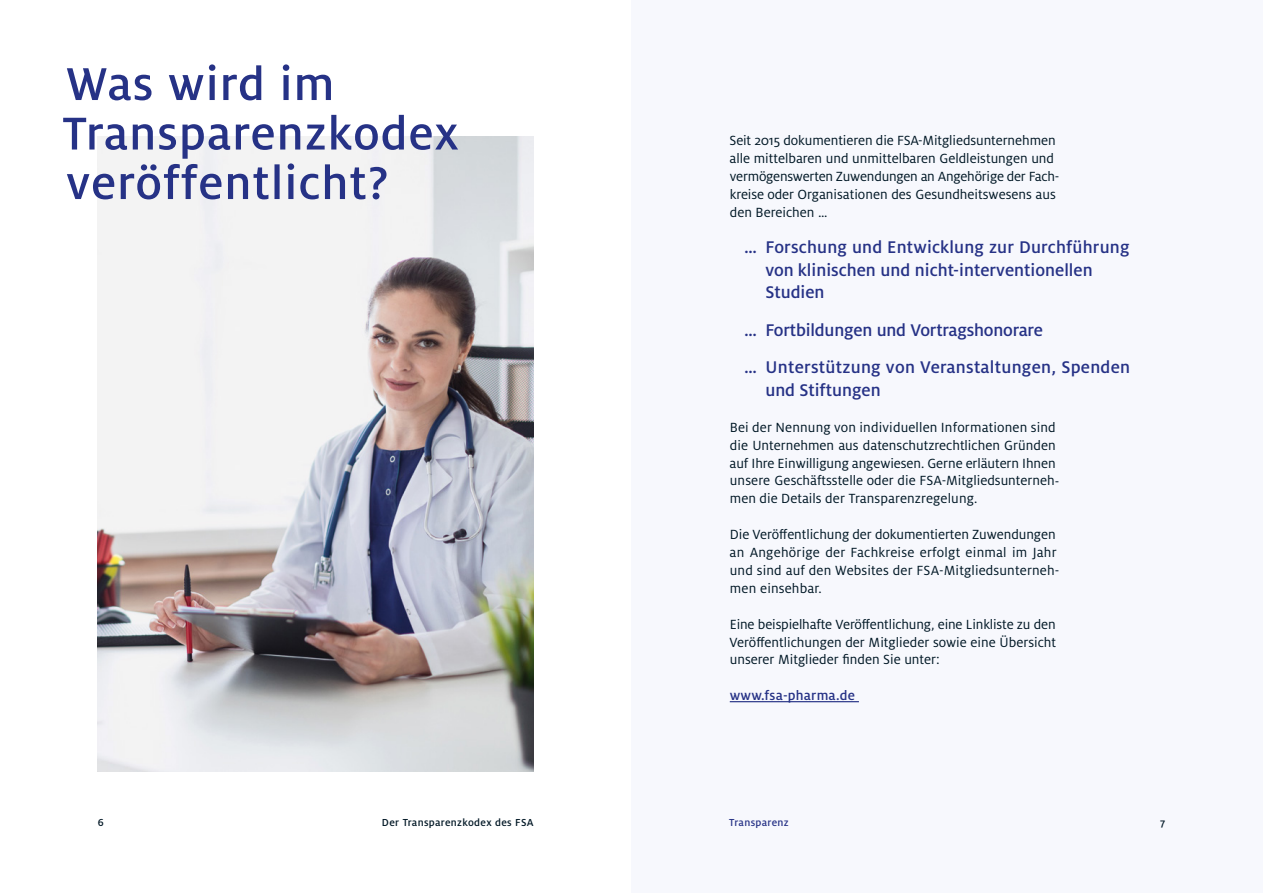
<style>
.page{position:relative;width:1263px;height:893px;background:#fff}
.page>*{position:absolute;margin:0;border:0;box-sizing:border-box;transform-origin:0 0}
.t1{font:500 18.75px/22.5px "Milo Pro";color:#263286}
.t2{font:14.7px/17.9px "Milo Pro";color:#001725}
.t3{font:500 14.7px "Milo Pro";letter-spacing:.015em;color:#263286}
.t4{font:500 11.25px "Milo Pro";letter-spacing:.03em;color:#001725}
.t5{font:500 11.25px "Milo Pro";letter-spacing:.03em;color:#263286}
</style>
<div class="page">
<div style="left:631px;top:0;width:632px;height:893px;background:#f7f8fd"></div>
<img style="left:98px;top:136px;width:436px;height:636px">
<svg style="left:63px;top:115px;width:395px;height:84px"></svg>
<svg style="left:67px;top:64px;width:264px;height:36px"></svg>
<hr style="left:730px;top:701px;width:129px;height:1px;background:#263286">
<p class="t2" style="left:729px;top:132px;width:331px">Seit 2015 dokumentieren die FSA-Mitgliedsunternehmen alle mittelbaren und unmittelbaren Geldleistungen und vermögenswerten Zuwendungen an Angehörige der Fach&shy;kreise oder Organisationen des Gesundheitswesens aus den Bereichen …</p>
<p class="t1" style="left:765px;top:236px;width:366px;text-indent:-21px">… Forschung und Entwicklung zur Durchführung von klinischen und nicht-interventionellen<br>Studien</p>
<p class="t1" style="left:744px;top:311px;width:387px;line-height:37.5px">… Fortbildungen und Vortragshonorare<br>… Unterstützung von Veranstaltungen, Spenden</p>
<p class="t1" style="left:765px;top:378px;width:117px">und Stiftungen</p>
<p class="t2" style="left:730px;top:418px;width:331px">Bei der Nennung von individuellen Informationen sind die Unternehmen aus datenschutzrechtlichen Gründen auf Ihre Einwilligung angewiesen. Gerne erläutern Ihnen unsere Geschäftsstelle oder die FSA-Mitgliedsunterneh&shy;men die Details der Transparenzregelung.</p>
<p class="t2" style="left:730px;top:526px;width:331px">Die Veröffentlichung der dokumentierten Zuwendungen an Angehörige der Fachkreise erfolgt einmal im Jahr und sind auf den Websites der FSA-Mitgliedsunterneh&shy;men einsehbar.</p>
<p class="t2" style="left:729px;top:615px;width:328px;text-align:justify">Eine beispielhafte Veröffentlichung, eine Linkliste zu den Veröffentlichungen der Mitglieder sowie eine Übersicht unserer Mitglieder finden Sie unter:</p>
<p class="t3" style="left:730px;top:688px;width:127px">www.fsa-pharma.de</p>
<p class="t4" style="left:98px;top:816px;width:8px">6</p>
<p class="t4" style="left:382px;top:816px;width:153px">Der Transparenzkodex des FSA</p>
<p class="t5" style="left:729px;top:816px;width:61px">Transparenz</p>
<p class="t4" style="left:1160px;top:816px;width:7px">7</p>
</div>
